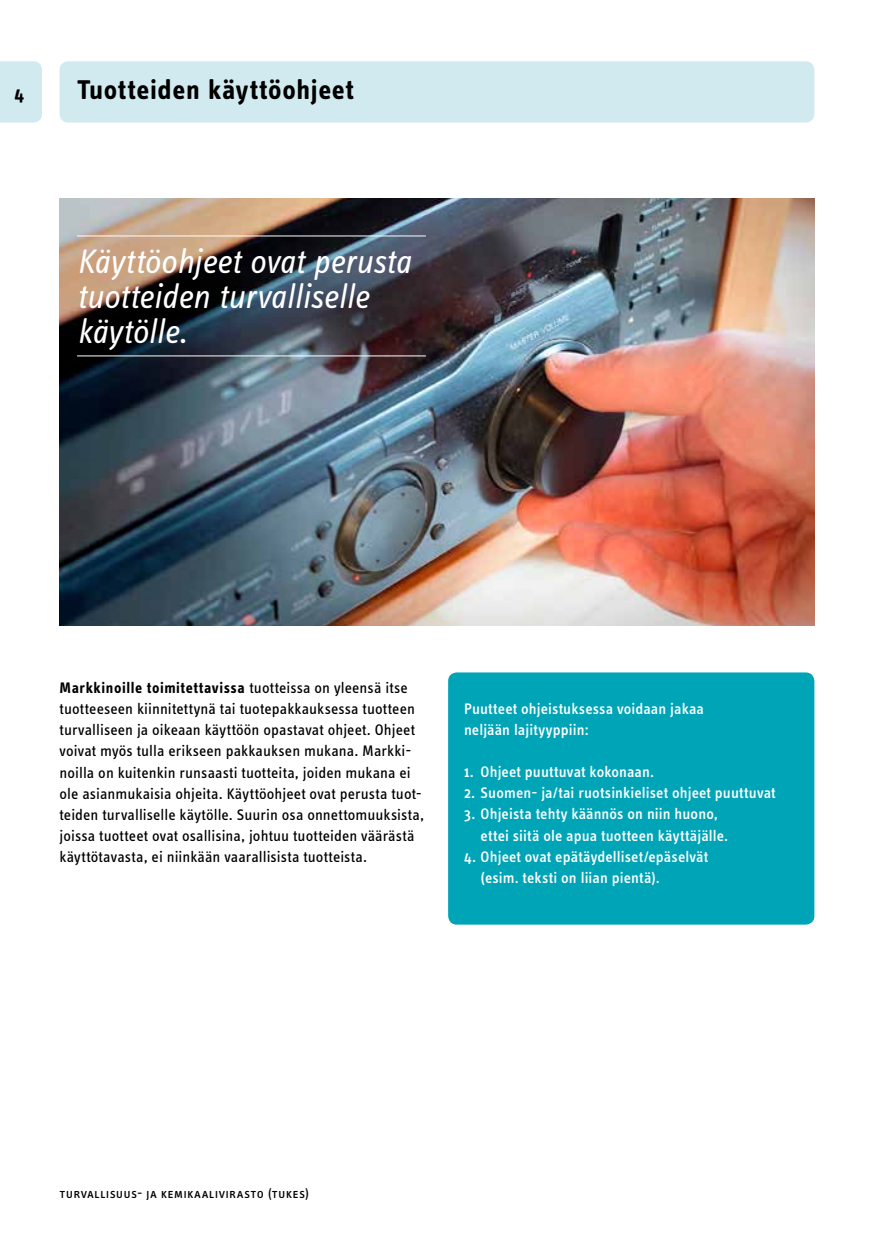
<style>
.page{position:relative;width:874px;height:1241px;background:#fff}
.page>*{position:absolute;margin:0;border:0;box-sizing:border-box;transform-origin:0 0}
.t1{font:italic 35px/35px "Info Text OT";letter-spacing:-.005em;color:#fff}
.t2{font:700 28px "Info Text OT";letter-spacing:.025em;color:#000}
.t3{font:700 19.25px "Info Text OT";color:#000}
.t4{font:15.75px/21px "Info Text OT";letter-spacing:.005em;color:#000}
.t5{font:500 15.75px/21px "Info Text OT";letter-spacing:.01em;color:#fff}
.t6{font:14px "Info Text OT";letter-spacing:.02em;color:#000}
.s1{font-weight:700}
</style>
<div class="page">
<div style="left:448px;top:672px;width:366px;height:252px;background:#00a4b7;border-radius:9px"></div>
<div style="left:0;top:61px;width:42px;height:61px;background:#d0eaef"></div>
<div style="left:60px;top:61px;width:754px;height:61px;background:#d0eaef;border-radius:9px"></div>
<img style="left:60px;top:198px;width:754px;height:427px">
<hr style="left:77px;top:235px;width:348px;height:1px;background:#fff">
<hr style="left:77px;top:355px;width:348px;height:1px;background:#fff">
<p class="t3" style="left:14px;top:82px;width:11px">4</p>
<h2 class="t2" style="left:77px;top:72px;width:278px">Tuotteiden käyttöohjeet</h2>
<h1 class="t1" style="left:77px;top:243px;width:335px">Käyttöohjeet ovat perusta tuotteiden turvalliselle käytölle.</h1>
<p class="t4" style="left:59px;top:677px;width:366px"><span class="s1">Markkinoille toimitettavissa</span> tuotteissa on yleensä itse tuotteeseen kiinnitettynä tai tuotepakkauksessa tuotteen turvalliseen ja oikeaan käyttöön opastavat ohjeet. Ohjeet voivat myös tulla erikseen pakkauksen mukana. Markki&shy;noilla on kuitenkin runsaasti tuotteita, joiden mukana ei ole asianmukaisia ohjeita. Käyttöohjeet ovat perusta tuot&shy;teiden turvalliselle käytölle. Suurin osa onnettomuuksista, joissa tuotteet ovat osallisina, johtuu tuotteiden väärästä käyttötavasta, ei niinkään vaarallisista tuotteista.</p>
<p class="t5" style="left:464px;top:698px;width:241px">Puutteet ohjeistuksessa voidaan jakaa neljään lajityyppiin:</p>
<p class="t5" style="left:464px;top:761px;width:191px">1. Ohjeet puuttuvat kokonaan.</p>
<p class="t5" style="left:464px;top:782px;width:313px">2. Suomen- ja/tai ruotsinkieliset ohjeet puuttuvat</p>
<p class="t5" style="left:480px;top:803px;width:249px;text-indent:-17px">3. Ohjeista tehty käännös on niin huono, ettei siitä ole apua tuotteen käyttäjälle.</p>
<p class="t5" style="left:480px;top:845px;width:229px;text-indent:-17px">4. Ohjeet ovat epätäydelliset/epäselvät (esim. teksti on liian pientä).</p>
<p class="t6" style="left:60px;top:1184px;width:251px">turvallisuus- ja kemikaalivirasto (tukes)</p>
</div>
